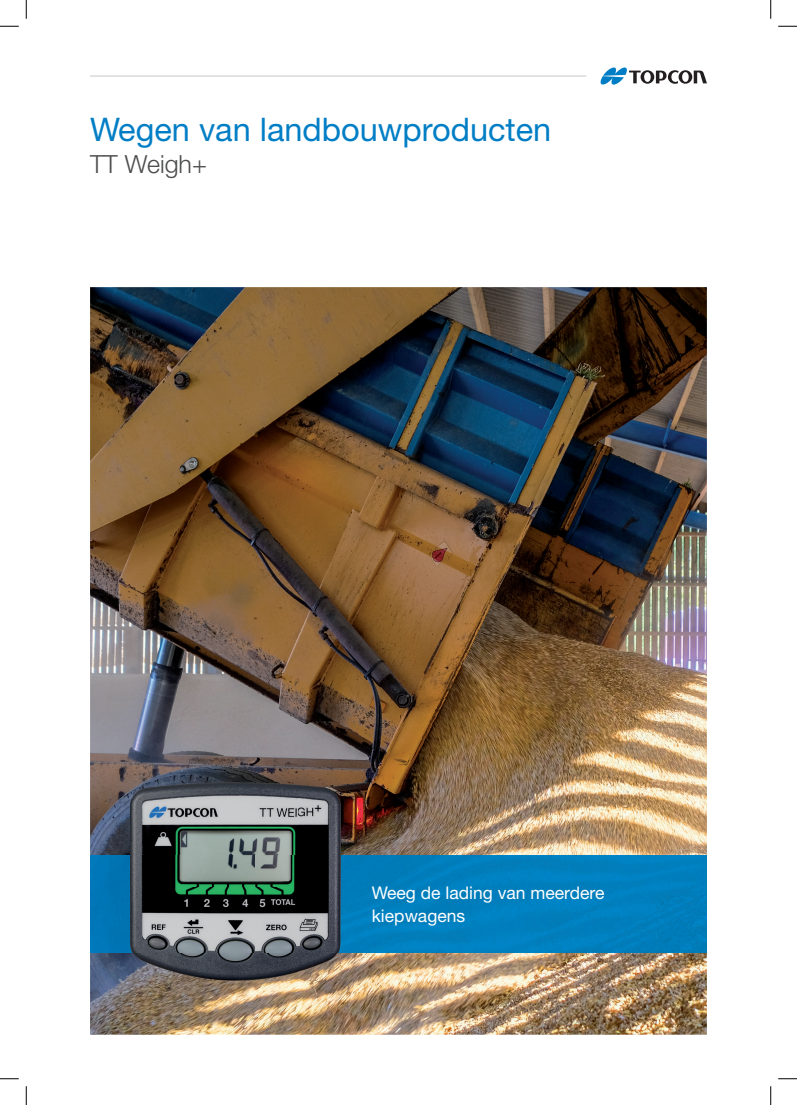
<style>
.page{position:relative;width:797px;height:1105px;background:#fff}
.page>*{position:absolute;margin:0;border:0;box-sizing:border-box;transform-origin:0 0}
.t1{font:32.5px "Helvetica Neue LT Std";color:#007ec5}
.t2{font:300 25px "Helvetica Neue LT Std";color:#4b4c4d}
.t3{font:17.5px/22.5px "Helvetica Neue LT Std";color:#fff}
</style>
<div class="page">
<hr style="left:90px;top:75px;width:496px;height:2px;background:#d1d2d4">
<svg style="left:600px;top:67px;width:107px;height:18px"></svg>
<img style="left:90px;top:287px;width:617px;height:748px">
<div style="left:90px;top:855px;width:40px;height:98px;background:#0075b4"></div>
<img style="left:340px;top:855px;width:367px;height:98px">
<img style="left:130px;top:783px;width:210px;height:198px">
<svg style="left:0;top:25px;width:19px;height:2px"></svg>
<svg style="left:778px;top:25px;width:19px;height:2px"></svg>
<svg style="left:0;top:1078px;width:19px;height:1px"></svg>
<svg style="left:778px;top:1078px;width:19px;height:1px"></svg>
<svg style="left:25px;top:0;width:2px;height:19px"></svg>
<svg style="left:25px;top:1086px;width:2px;height:19px"></svg>
<svg style="left:770px;top:0;width:1px;height:19px"></svg>
<svg style="left:770px;top:1086px;width:1px;height:19px"></svg>
<h1 class="t1" style="left:90px;top:110px;width:463px">Wegen van landbouwproducten</h1>
<h2 class="t2" style="left:90px;top:149px;width:118px">TT Weigh+</h2>
<p class="t3" style="left:372px;top:881px;width:234px">Weeg de lading van meerdere kiepwagens</p>
</div>
